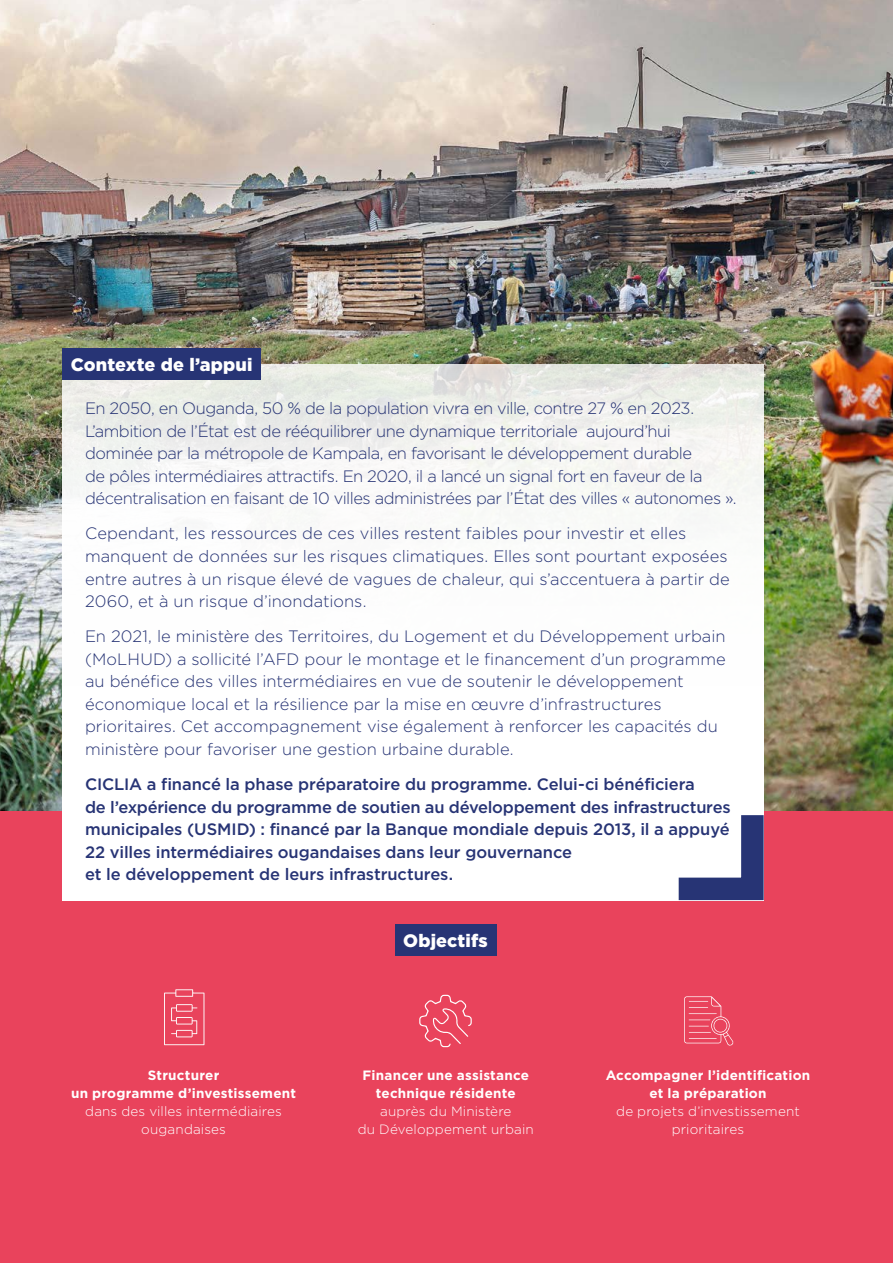
<style>
.page{position:relative;width:893px;height:1263px;background:#fff}
.page>*{position:absolute;margin:0;border:0;box-sizing:border-box;transform-origin:0 0}
.t1{font:900 18px "Gotham";letter-spacing:.005em;color:#fff}
.t2{font:300 16.5px/22.5px "Gotham";letter-spacing:-.01em;color:#273475}
.t3{font:300 16.5px/22.5px "Gotham";letter-spacing:-.03em;color:#273475}
.t4{font:500 16.5px/22.5px "Gotham";letter-spacing:-.01em;color:#273475}
.t5{font:700 13.5px/18px "Gotham";letter-spacing:.015em;color:#fff;text-align:center}
.t6{font:300 13.5px/18px "Gotham";letter-spacing:.01em;color:#fff;text-align:center}
</style>
<div class="page">
<div style="left:0;top:810px;width:893px;height:453px;background:#e9435c"></div>
<img style="left:0;top:0;width:893px;height:810px">
<div style="left:62px;top:364px;width:702px;height:536px;background:linear-gradient(to bottom,#f0f1ee,#fff)"></div>
<div style="left:62px;top:348px;width:199px;height:32px;background:#273475"></div>
<div style="left:395px;top:924px;width:101px;height:31px;background:#273475"></div>
<svg style="left:656px;top:793px;width:119px;height:108px"></svg>
<svg style="left:164px;top:989px;width:40px;height:56px"></svg>
<svg style="left:419px;top:995px;width:53px;height:52px"></svg>
<svg style="left:684px;top:996px;width:50px;height:50px"></svg>
<p class="t1" style="left:71px;top:352px;width:183px">Contexte de l’appui</p>
<p class="t3" style="left:85px;top:397px;width:653px">En 2050, en Ouganda, 50 % de la population vivra en ville, contre 27 % en 2023.<br>L’ambition de l’État est de rééquilibrer une dynamique territoriale aujourd’hui dominée par la métropole de Kampala, en favorisant le développement durable<br>de pôles intermédiaires attractifs. En 2020, il a lancé un signal fort en faveur de la décentralisation en faisant de 10 villes administrées par l’État des villes « autonomes ».</p>
<p class="t2" style="left:85px;top:522px;width:646px">Cependant, les ressources de ces villes restent faibles pour investir et elles manquent de données sur les risques climatiques. Elles sont pourtant exposées entre autres à un risque élevé de vagues de chaleur, qui s’accentuera à partir de 2060, et à un risque d’inondations.</p>
<p class="t2" style="left:85px;top:625px;width:642px">En 2021, le ministère des Territoires, du Logement et du Développement urbain (MoLHUD) a sollicité l’AFD pour le montage et le financement d’un programme au bénéfice des villes intermédiaires en vue de soutenir le développement économique local et la résilience par la mise en œuvre d’infrastructures prioritaires. Cet accompagnement vise également à renforcer les capacités du ministère pour favoriser une gestion urbaine durable.</p>
<p class="t4" style="left:85px;top:772px;width:647px">CICLIA a financé la phase préparatoire du programme. Celui-ci bénéficiera<br>de l’expérience du programme de soutien au développement des infrastructures municipales (USMID) : financé par la Banque mondiale depuis 2013, il a appuyé 22 villes intermédiaires ougandaises dans leur gouvernance<br>et le développement de leurs infrastructures.</p>
<p class="t5" style="left:71px;top:1066px;width:227px">Structurer<br>un programme d’investissement</p>
<p class="t6" style="left:85px;top:1102px;width:198px">dans des villes intermédiaires ougandaises</p>
<p class="t1" style="left:403px;top:928px;width:86px">Objectifs</p>
<p class="t5" style="left:363px;top:1066px;width:168px">Financer une assistance technique résidente</p>
<p class="t6" style="left:358px;top:1102px;width:177px">auprès du Ministère<br>du Développement urbain</p>
<p class="t5" style="left:606px;top:1066px;width:206px">Accompagner l’identification et la préparation</p>
<p class="t6" style="left:616px;top:1102px;width:185px">de projets d’investissement prioritaires</p>
</div>
